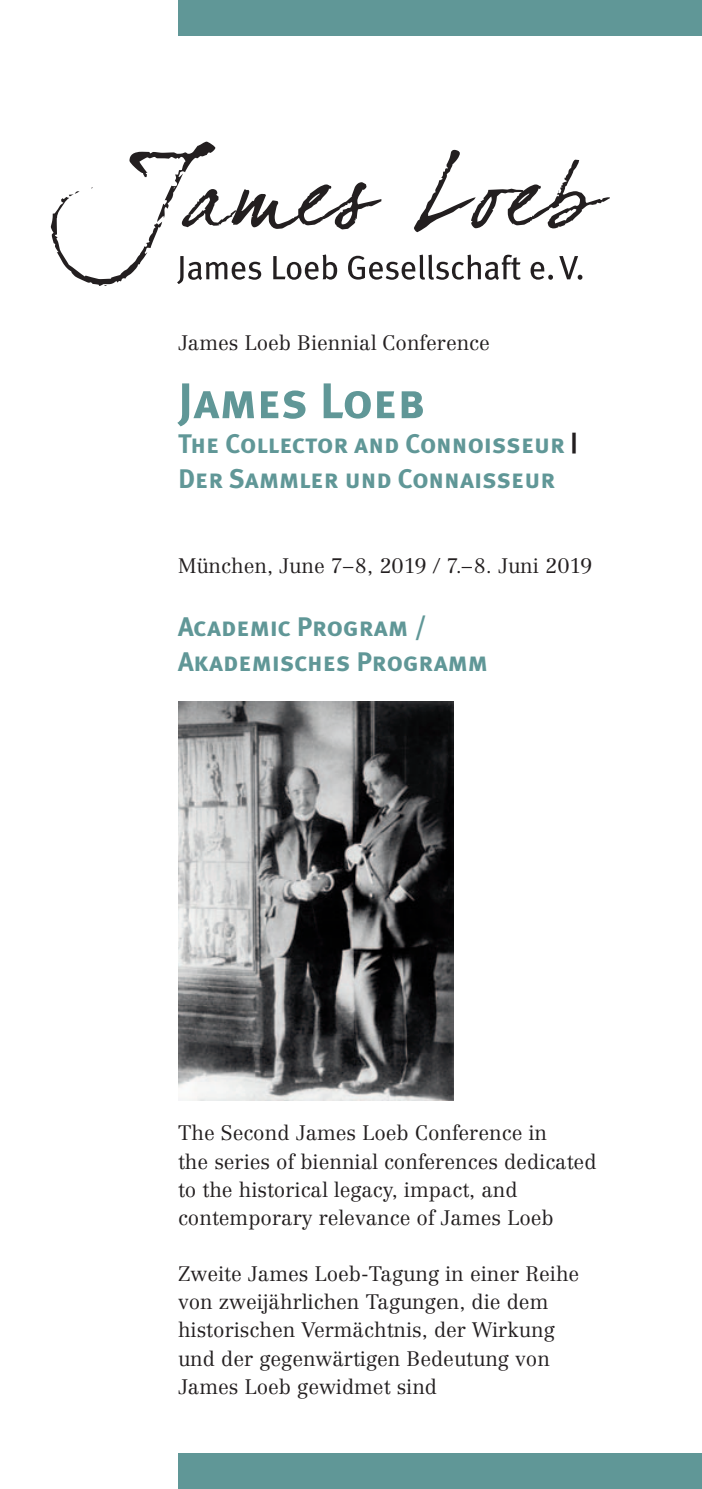
<style>
.page{position:relative;width:702px;height:1489px;background:#fff}
.page>*{position:absolute;margin:0;border:0;box-sizing:border-box;transform-origin:0 0}
.t1{font:50px "Meta Plus Bold Caps";color:#609797}
.t2{font:27px "Meta Plus Bold Caps";color:#609797}
.t3{font:300 20.5px/28px "Centennial";color:#231f20}
.s1{color:#231f20}
</style>
<div class="page">
<svg style="left:51px;top:142px;width:558px;height:144px"></svg>
<div style="left:178px;top:0;width:524px;height:35px;background:#609797"></div>
<div style="left:178px;top:1453px;width:524px;height:35px;background:#609797"></div>
<img style="left:178px;top:701px;width:275px;height:399px">
<p class="t3" style="left:178px;top:330px;width:313px">James Loeb Biennial Conference</p>
<p class="t1" style="left:178px;top:371px;width:248px">James Loeb</p>
<p class="t2" style="left:178px;top:428px;width:400px">The Collector and Connoisseur <span class="s1">|</span></p>
<p class="t2" style="left:178px;top:463px;width:378px">Der Sammler und Connaisseur</p>
<p class="t3" style="left:178px;top:553px;width:416px">München, June 7–8, 2019 / 7.–8. Juni 2019</p>
<p class="t2" style="left:178px;top:610px;width:250px">Academic Program /</p>
<p class="t2" style="left:178px;top:645px;width:311px">Akademisches Programm</p>
<p class="t3" style="left:178px;top:1120px;width:370px">The Second James Loeb Conference in</p>
<p class="t3" style="left:178px;top:1148px;width:420px">the series of biennial conferences dedicated to the historical legacy, impact, and</p>
<p class="t3" style="left:178px;top:1205px;width:377px">contemporary relevance of James Loeb</p>
<p class="t3" style="left:178px;top:1261px;width:403px">Zweite James Loeb-Tagung in einer Reihe von zweijährlichen Tagungen, die dem</p>
<p class="t3" style="left:178px;top:1317px;width:378px">historischen Vermächtnis, der Wirkung</p>
<p class="t3" style="left:178px;top:1345px;width:373px">und der gegenwärtigen Bedeutung von<br>James Loeb gewidmet sind</p>
</div>
